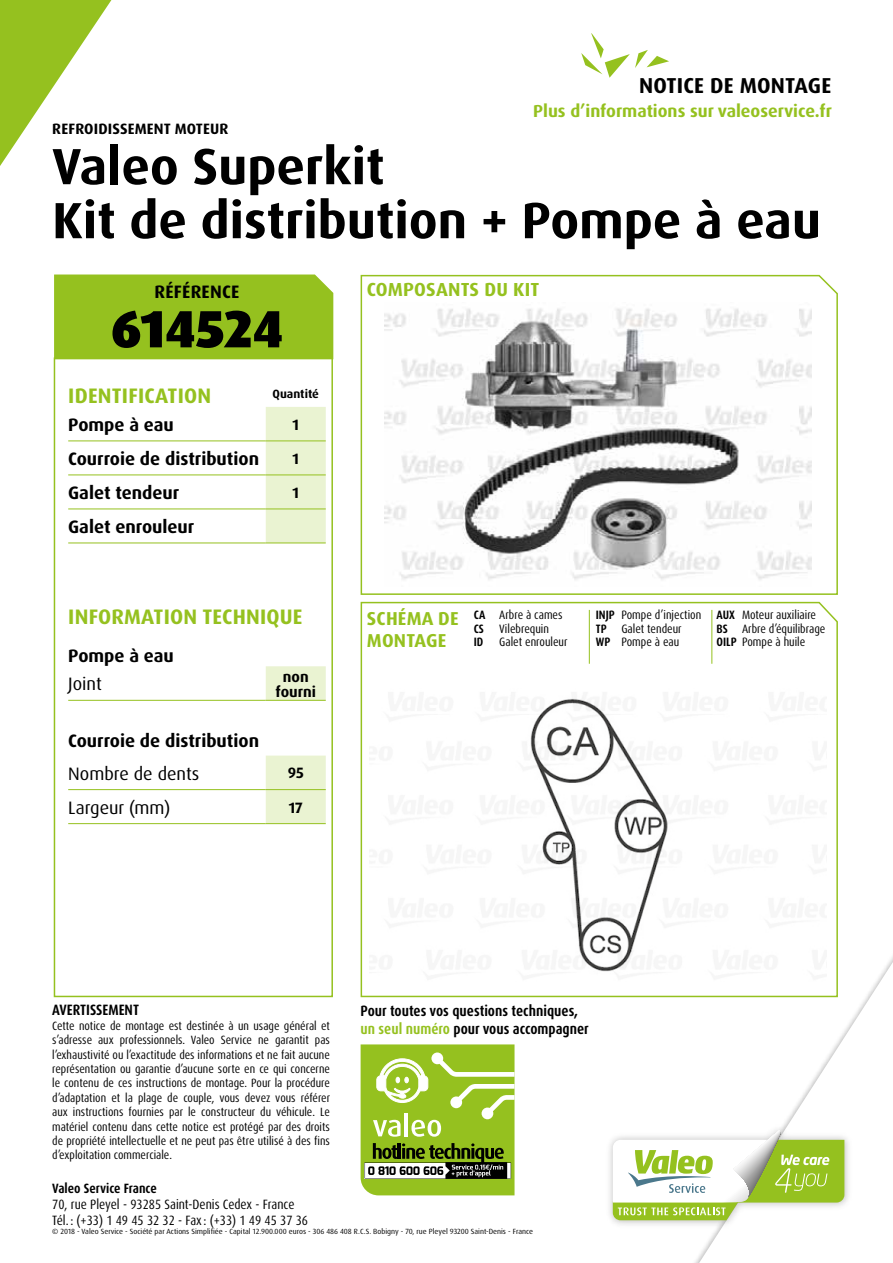
<style>
.page{position:relative;width:893px;height:1263px;background:#fff}
.page>*{position:absolute;margin:0;border:0;box-sizing:border-box;transform-origin:0 0}
.t1{font:900 52.5px "Dax Pro";letter-spacing:-.005em;color:#000}
.t2{font:700 51px/54px "Dax Pro";color:#000}
.t3{font:700 21.6px "Dax Pro";letter-spacing:.01em;color:#000}
.t4{font:700 21px "Dax Pro";letter-spacing:.01em;color:#95c11f}
.t5{font:700 18.9px "Dax Pro";letter-spacing:.01em;color:#95c11f}
.t6{font:700 18.75px/22.5px "Dax Pro";letter-spacing:.01em;color:#95c11f}
.t7{font:700 18px "Dax Pro";color:#000}
.t8{font:18px "Dax Pro";color:#000}
.t9{font:700 17.4px "Dax Pro";color:#95c11f}
.t10{font:700 condensed 15px/18px "Dax Pro";color:#000}
.t11{font:700 15px/15px "Dax Pro";letter-spacing:.01em;color:#000;text-align:center}
.t12{font:condensed 13.5px/16.2px "Dax Pro";color:#000}
.t13{font:700 condensed 13.5px "Dax Pro";color:#000}
.t14{font:condensed 12.15px/13.5px "Dax Pro";color:#000}
.t15{font:700 condensed 12.15px "Dax Pro";color:#000}
.t16{font:condensed 12px/14.4px "Dax Pro";color:#000;text-align:justify}
.t17{font:700 12px "Dax Pro";color:#000}
.t18{font:7.5px "Dax Pro";color:#000}
.s1{font-weight:700}
.s2{color:#95c11f}
</style>
<div class="page">
<svg style="left:699px;top:962px;width:194px;height:301px"></svg>
<img style="left:609px;top:1118px;width:246px;height:113px">
<svg style="left:613px;top:1130px;width:231px;height:90px"></svg>
<svg style="left:360px;top:274px;width:478px;height:321px"></svg>
<svg style="left:360px;top:601px;width:479px;height:397px"></svg>
<div style="left:54px;top:357px;width:279px;height:640px;background:#fff;border:2px solid #95c11f"></div>
<div style="left:53px;top:274px;width:281px;height:86px;background:#95c11f"></div>
<svg style="left:0;top:0;width:111px;height:166px"></svg>
<svg style="left:266px;top:407px;width:60px;height:416px"></svg>
<hr style="left:68px;top:440px;width:198px;height:1px;background:#95c11f">
<hr style="left:266px;top:440px;width:60px;height:1px;background:#95c11f">
<hr style="left:68px;top:474px;width:198px;height:1px;background:#95c11f">
<hr style="left:266px;top:474px;width:60px;height:1px;background:#95c11f">
<hr style="left:68px;top:509px;width:198px;height:1px;background:#95c11f">
<hr style="left:266px;top:509px;width:60px;height:1px;background:#95c11f">
<hr style="left:68px;top:543px;width:198px;height:1px;background:#95c11f">
<hr style="left:266px;top:543px;width:60px;height:1px;background:#95c11f">
<hr style="left:68px;top:700px;width:198px;height:1px;background:#95c11f">
<hr style="left:266px;top:700px;width:60px;height:1px;background:#95c11f">
<hr style="left:68px;top:789px;width:198px;height:1px;background:#95c11f">
<hr style="left:266px;top:789px;width:60px;height:1px;background:#95c11f">
<hr style="left:68px;top:823px;width:198px;height:1px;background:#95c11f">
<hr style="left:266px;top:823px;width:60px;height:1px;background:#95c11f">
<img style="left:385px;top:303px;width:426px;height:284px">
<img style="left:369px;top:682px;width:458px;height:305px">
<svg style="left:361px;top:1044px;width:153px;height:151px;background:#98b841"></svg>
<svg style="left:581px;top:33px;width:88px;height:45px"></svg>
<hr style="left:711px;top:610px;width:1px;height:54px;background:#95c11f">
<hr style="left:589px;top:610px;width:1px;height:54px;background:#95c11f">
<h3 class="t3" style="left:639px;top:71px;width:194px">NOTICE DE MONTAGE</h3>
<h3 class="t9" style="left:533px;top:100px;width:300px">Plus d’informations sur valeoservice.fr</h3>
<p class="t11" style="left:52px;top:121px;width:178px">REFROIDISSEMENT MOTEUR</p>
<h2 class="t2" style="left:52px;top:140px;width:770px">Valeo Superkit<br>Kit de distribution + Pompe à eau</h2>
<h3 class="t7" style="left:155px;top:280px;width:86px">RÉFÉRENCE</h3>
<h1 class="t1" style="left:111px;top:295px;width:174px">614524</h1>
<h3 class="t4" style="left:68px;top:382px;width:144px">IDENTIFICATION</h3>
<p class="t17" style="left:273px;top:386px;width:48px">Quantité</p>
<h3 class="t7" style="left:68px;top:413px;width:107px">Pompe à eau</h3>
<p class="t11" style="left:292px;top:417px;width:8px">1</p>
<h3 class="t7" style="left:68px;top:447px;width:192px">Courroie de distribution</h3>
<p class="t11" style="left:292px;top:451px;width:8px">1</p>
<h3 class="t7" style="left:68px;top:481px;width:113px">Galet tendeur</h3>
<p class="t11" style="left:292px;top:485px;width:8px">1</p>
<h3 class="t7" style="left:68px;top:515px;width:128px">Galet enrouleur</h3>
<h3 class="t4" style="left:68px;top:603px;width:236px">INFORMATION TECHNIQUE</h3>
<h3 class="t7" style="left:68px;top:644px;width:107px">Pompe à eau</h3>
<h3 class="t8" style="left:68px;top:672px;width:35px">Joint</h3>
<p class="t11" style="left:276px;top:669px;width:42px">non fourni</p>
<h3 class="t7" style="left:68px;top:729px;width:192px">Courroie de distribution</h3>
<h3 class="t8" style="left:68px;top:762px;width:133px">Nombre de dents</h3>
<p class="t11" style="left:288px;top:766px;width:18px">95</p>
<h3 class="t8" style="left:68px;top:796px;width:103px">Largeur (mm)</h3>
<p class="t11" style="left:289px;top:800px;width:16px">17</p>
<h3 class="t5" style="left:367px;top:277px;width:174px">COMPOSANTS DU KIT</h3>
<h3 class="t6" style="left:367px;top:607px;width:93px">SCHÉMA DE<br>MONTAGE</h3>
<p class="t14" style="left:474px;top:609px;width:90px"><span class="s1">CA</span> Arbre à cames<br><span class="s1">CS</span></p>
<p class="t14" style="left:499px;top:622px;width:51px">Vilebrequin</p>
<p class="t15" style="left:474px;top:634px;width:11px">ID</p>
<p class="t14" style="left:499px;top:635px;width:70px">Galet enrouleur</p>
<p class="t14" style="left:596px;top:609px;width:107px"><span class="s1">INJP</span> Pompe d’injection<br><span class="s1">TP</span> Galet tendeur<br><span class="s1">WP</span> Pompe à eau</p>
<p class="t14" style="left:716px;top:609px;width:110px"><span class="s1">AUX</span> Moteur auxiliaire<br><span class="s1">BS</span> Arbre d’équilibrage<br><span class="s1">OILP</span> Pompe à huile</p>
<p class="t10" style="left:52px;top:1001px;width:88px">AVERTISSEMENT</p>
<p class="t16" style="left:52px;top:1018px;width:279px">Cette notice de montage est destinée à un usage général et s’adresse aux professionnels. Valeo Service ne garantit pas l’exhaustivité ou l’exactitude des informations et ne fait aucune représentation ou garantie d’aucune sorte en ce qui concerne le contenu de ces instructions de montage. Pour la procédure d’adaptation et la plage de couple, vous devez vous référer aux instructions fournies par le constructeur du véhicule. Le matériel contenu dans cette notice est protégé par des droits de propriété intellectuelle et ne peut pas être utilisé à des fins d’exploitation commerciale.</p>
<p class="t10" style="left:361px;top:1002px;width:230px">Pour toutes vos questions techniques, <span class="s2">un seul numéro</span> pour vous accompagner</p>
<p class="t13" style="left:52px;top:1179px;width:106px">Valeo Service France</p>
<p class="t12" style="left:52px;top:1196px;width:257px">70, rue Pleyel - 93285 Saint-Denis Cedex - France<br>Tél. : (+33) 1 49 45 32 32 - Fax : (+33) 1 49 45 37 36</p>
<p class="t18" style="left:52px;top:1227px;width:482px">© 2018 - Valeo Service - Société par Actions Simplifiée - Capital 12.900.000 euros - 306 486 408 R.C.S. Bobigny - 70, rue Pleyel 93200 Saint-Denis - France</p>
</div>
